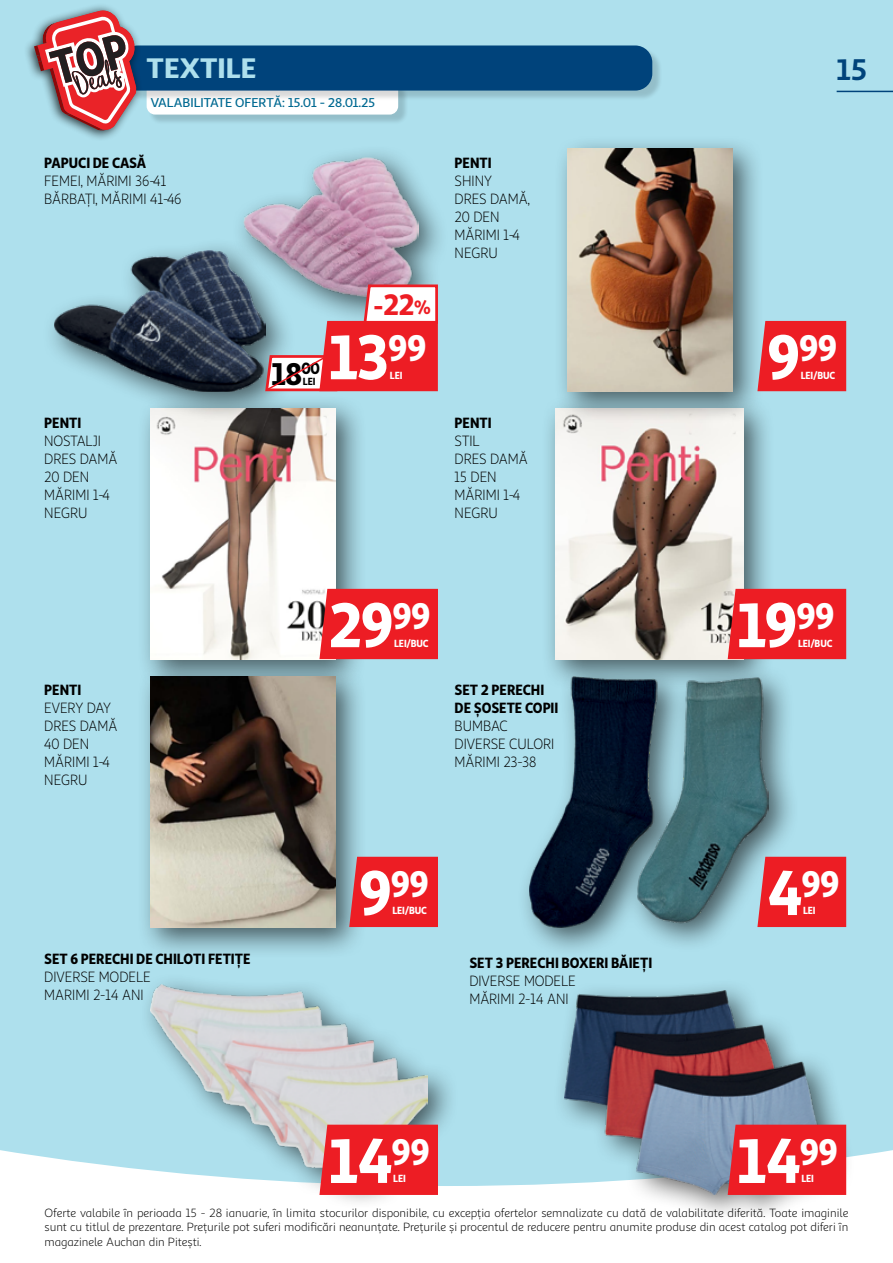
<style>
.page{position:relative;width:893px;height:1263px;background:#fff}
.page>*{position:absolute;margin:0;border:0;box-sizing:border-box;transform-origin:0 0}
.t1{font:900 63.6px "Sana Sans Alt";letter-spacing:-.04em;color:#fff;scale:.9 1}
.t2{font:900 37.5px "Sana Sans Alt";color:#fff;scale:.9 1}
.t3{font:900 31.65px "Sana Sans Alt";color:#000;scale:.9 1}
.t4{font:900 30px "Sana Sans Alt";color:#ed1d24;scale:.9 1}
.t5{font:700 30px "Sana Sans Alt";color:#00437b}
.t6{font:900 28.5px "Sana Sans Alt";color:#aee0ed}
.t7{font:15px/18px "Sana Sans Alt";color:#000;scale:.9 1}
.t8{font:900 15px/18px "Sana Sans Alt";color:#000;scale:.9 1}
.t9{font:500 12.9px "Sana Sans Alt";letter-spacing:-.01em;color:#006991}
.t10{font:12px/14.4px "Sana Sans Alt";letter-spacing:-.005em;color:#000;text-align:justify}
.t11{font:900 10.5px "Sana Sans Alt";letter-spacing:-.02em;color:#fff;scale:.9 1}
.t12{font:900 10.5px "Sana Sans Alt";color:#000;scale:.9 1}
.s1{font-size:26.25px}
.s2{font-size:19.5px}
.s3{font-size:63.6px}
</style>
<div class="page">
<div style="left:0;top:0;width:893px;height:1186px;background:#aee0ed"></div>
<div style="left:136px;top:394px;width:232px;height:297px;background:#000;opacity:.6"></div>
<img style="left:151px;top:408px;width:184px;height:251px">
<div style="left:136px;top:662px;width:232px;height:297px;background:#000;opacity:.6"></div>
<img style="left:151px;top:676px;width:184px;height:251px">
<div style="left:139px;top:971px;width:320px;height:239px;background:#000;opacity:.6"></div>
<img style="left:151px;top:984px;width:276px;height:194px">
<div style="left:516px;top:663px;width:284px;height:295px;background:#000;opacity:.6"></div>
<img style="left:530px;top:676px;width:239px;height:251px">
<div style="left:553px;top:978px;width:302px;height:246px;background:#000;opacity:.6"></div>
<img style="left:565px;top:991px;width:259px;height:204px">
<div style="left:541px;top:394px;width:235px;height:297px;background:#000;opacity:.6"></div>
<img style="left:555px;top:424px;width:188px;height:235px">
<div style="left:553px;top:135px;width:212px;height:289px;background:#000;opacity:.6"></div>
<img style="left:568px;top:149px;width:165px;height:242px">
<div style="left:42px;top:237px;width:254px;height:185px;background:#000;opacity:.6"></div>
<img style="left:54px;top:251px;width:210px;height:140px">
<div style="left:231px;top:144px;width:218px;height:184px;background:#000;opacity:.6"></div>
<img style="left:243px;top:157px;width:175px;height:139px">
<hr style="left:837px;top:91px;width:56px;height:1px;background:#00437b">
<div style="left:148px;top:83px;width:260px;height:42px;background:#000;opacity:.15"></div>
<div style="left:147px;top:81px;width:251px;height:34px;background:#fff;border-radius:9px"></div>
<div style="left:123px;top:48px;width:540px;height:53px;background:#000;opacity:.15"></div>
<div style="left:121px;top:45px;width:531px;height:46px;background:#00437b;border-radius:17px"></div>
<div style="left:23px;top:3px;width:120px;height:139px;background:#000;opacity:.75"></div>
<svg style="left:34px;top:10px;width:102px;height:121px;background:#b67c82"></svg>
<svg style="left:264px;top:283px;width:175px;height:110px"></svg>
<div style="left:319px;top:589px;width:119px;height:70px;background:#ed1d24"></div>
<div style="left:319px;top:1125px;width:119px;height:70px;background:#ed1d24"></div>
<div style="left:728px;top:1125px;width:118px;height:70px;background:#ed1d24"></div>
<div style="left:728px;top:589px;width:118px;height:70px;background:#ed1d24"></div>
<div style="left:757px;top:321px;width:89px;height:70px;background:#ed1d24"></div>
<div style="left:349px;top:857px;width:89px;height:70px;background:#ed1d24"></div>
<div style="left:757px;top:857px;width:89px;height:70px;background:#ed1d24"></div>
<h3 class="t6" style="left:147px;top:46px;width:112px">TEXTILE</h3>
<h3 class="t5" style="left:837px;top:51px;width:32px">15</h3>
<p class="t9" style="left:151px;top:93px;width:226px">VALABILITATE OFERTĂ: 15.01 - 28.01.25</p>
<p class="t8" style="left:44px;top:153px;width:115px">PAPUCI DE CASĂ</p>
<p class="t7" style="left:44px;top:172px;width:154px">FEMEI, MĂRIMI 36-41<br>BĂRBAȚI, MĂRIMI 41-46</p>
<p class="t8" style="left:44px;top:412px;width:43px">PENTI</p>
<p class="t7" style="left:44px;top:432px;width:83px">NOSTALJI<br>DRES DAMĂ<br>20 DEN<br>MĂRIMI 1-4<br>NEGRU</p>
<p class="t8" style="left:44px;top:680px;width:43px">PENTI</p>
<p class="t7" style="left:44px;top:699px;width:83px">EVERY DAY<br>DRES DAMĂ<br>40 DEN<br>MĂRIMI 1-4<br>NEGRU</p>
<h3 class="t4" style="left:374px;top:281px;width:65px"><span class="s1">-</span>22<span class="s2">%</span></h3>
<h1 class="t1" style="left:328px;top:307px;width:111px">13<sup>99</sup></h1>
<h3 class="t3" style="left:271px;top:348px;width:56px">18<sup>00</sup></h3>
<p class="t11" style="left:390px;top:367px;width:15px">LEI</p>
<p class="t12" style="left:303px;top:373px;width:15px">LEI</p>
<p class="t8" style="left:455px;top:153px;width:43px">PENTI</p>
<p class="t7" style="left:455px;top:172px;width:85px">SHINY<br>DRES DAMĂ,<br>20 DEN<br>MĂRIMI 1-4<br>NEGRU</p>
<p class="t8" style="left:455px;top:412px;width:43px">PENTI</p>
<p class="t7" style="left:455px;top:432px;width:83px">STIL<br>DRES DAMĂ<br>15 DEN<br>MĂRIMI 1-4<br>NEGRU</p>
<h1 class="t1" style="left:328px;top:574px;width:115px">29<sup>99</sup></h1>
<p class="t11" style="left:394px;top:634px;width:40px">LEI/BUC</p>
<p class="t8" style="left:455px;top:680px;width:117px">SET 2 PERECHI<br>DE ȘOSETE COPII</p>
<p class="t7" style="left:455px;top:717px;width:112px">BUMBAC<br>DIVERSE CULORI<br>MĂRIMI 23-38</p>
<p class="t8" style="left:44px;top:949px;width:231px">SET 6 PERECHI DE CHILOTI FETIȚE</p>
<p class="t7" style="left:44px;top:968px;width:120px">DIVERSE MODELE<br>MARIMI 2-14 ANI</p>
<h2 class="t2" style="left:359px;top:854px;width:79px"><span class="s3">9</span>99</h2>
<p class="t11" style="left:392px;top:902px;width:40px">LEI/BUC</p>
<p class="t8" style="left:469px;top:952px;width:205px">SET 3 PERECHI BOXERI BĂIEȚI</p>
<p class="t7" style="left:469px;top:972px;width:120px">DIVERSE MODELE<br>MĂRIMI 2-14 ANI</p>
<h1 class="t1" style="left:328px;top:1110px;width:114px">14<sup>99</sup></h1>
<p class="t11" style="left:393px;top:1170px;width:15px">LEI</p>
<h2 class="t2" style="left:767px;top:318px;width:79px"><span class="s3">9</span>99</h2>
<p class="t11" style="left:801px;top:367px;width:40px">LEI/BUC</p>
<h1 class="t1" style="left:737px;top:574px;width:110px">19<sup>99</sup></h1>
<p class="t11" style="left:798px;top:634px;width:40px">LEI/BUC</p>
<h2 class="t2" style="left:768px;top:854px;width:81px"><span class="s3">4</span>99</h2>
<p class="t11" style="left:803px;top:902px;width:15px">LEI</p>
<h1 class="t1" style="left:737px;top:1110px;width:114px">14<sup>99</sup></h1>
<p class="t11" style="left:801px;top:1170px;width:15px">LEI</p>
<p class="t10" style="left:45px;top:1206px;width:805px">Oferte valabile în perioada 15 - 28 ianuarie, în limita stocurilor disponibile, cu excepția ofertelor semnalizate cu dată de valabilitate diferită. Toate imaginile sunt cu titlul de prezentare. Prețurile pot suferi modificări neanunțate. Prețurile și procentul de reducere pentru anumite produse din acest catalog pot diferi în magazinele Auchan din Pitești.</p>
</div>
